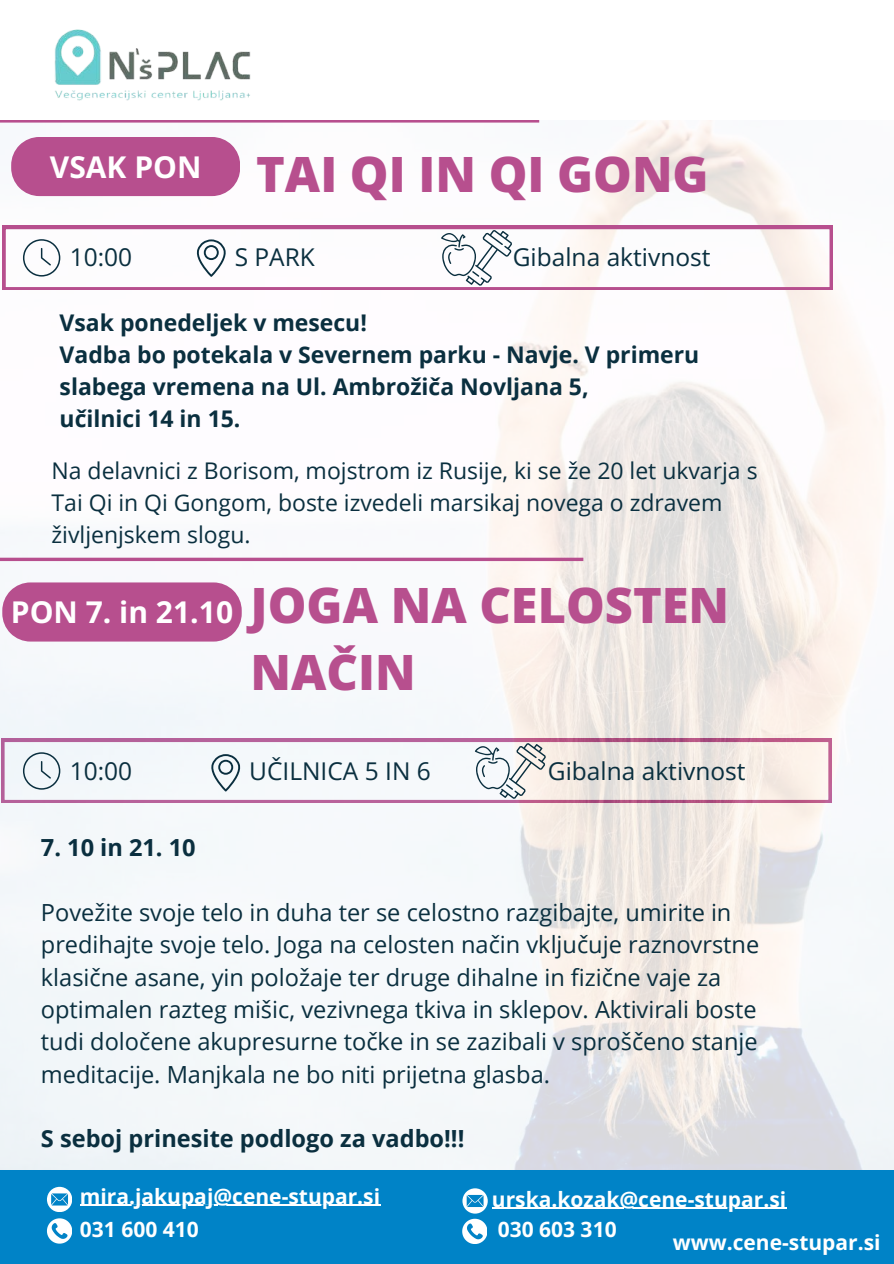
<style>
.page{position:relative;width:894px;height:1264px;background:#fff}
.page>*{position:absolute;margin:0;border:0;box-sizing:border-box;transform-origin:0 0}
.t1{font:800 48.75px/67.8px "Open Sans";color:#b74f8e}
.t2{font:24.45px "Open Sans";color:#0a2f3f}
.t3{font:23.55px/32.4px "Open Sans";color:#0a2f3f}
.t4{font:700 23.55px "Open Sans";color:#0a2f3f}
.t5{font:22.95px/32.1px "Open Sans";color:#0a2f3f}
.t6{font:700 22.95px/32.1px "Open Sans";color:#0a2f3f}
.t7{font:700 21px/33.6px "Open Sans";color:#fff}
.s1{font-weight:700;font-size:30px;color:#fff}
</style>
<div class="page">
<img style="left:0;top:120px;width:893px;height:1049px">
<svg style="left:0;top:120px;width:539px;height:3px;fill:#b74f8e"></svg>
<div style="left:11px;top:137px;width:229px;height:59px;background:#b74f8e"></div>
<svg style="left:2px;top:226px;width:830px;height:64px"></svg>
<svg style="left:23px;top:239px;width:37px;height:37px"></svg>
<svg style="left:197px;top:239px;width:28px;height:37px"></svg>
<svg style="left:0;top:557px;width:583px;height:4px;fill:#b74f8e"></svg>
<img style="left:54px;top:29px;width:197px;height:72px">
<svg style="left:441px;top:230px;width:71px;height:56px"></svg>
<div style="left:2px;top:582px;width:240px;height:59px;background:#b74f8e"></div>
<svg style="left:23px;top:752px;width:37px;height:37px"></svg>
<svg style="left:211px;top:754px;width:29px;height:37px"></svg>
<svg style="left:474px;top:743px;width:71px;height:55px"></svg>
<div style="left:0;top:1169px;width:893px;height:94px;background:#0083c7"></div>
<svg style="left:47px;top:1186px;width:25px;height:25px"></svg>
<svg style="left:47px;top:1218px;width:25px;height:25px"></svg>
<hr style="left:80px;top:1204px;width:300px;height:1px;background:#fff">
<hr style="left:492px;top:1207px;width:294px;height:1px;background:#fff">
<svg style="left:462px;top:1188px;width:25px;height:55px"></svg>
<h1 class="t1" style="left:50px;top:139px;width:660px"><sup>VSAK</sup> <sup>PON</sup> TAI QI IN QI GONG</h1>
<p class="t2" style="left:70px;top:240px;width:64px">10:00</p>
<p class="t2" style="left:235px;top:240px;width:82px">S PARK</p>
<p class="t2" style="left:512px;top:240px;width:199px">Gibalna aktivnost</p>
<p class="t6" style="left:60px;top:306px;width:641px">Vsak ponedeljek v mesecu!<br>Vadba bo potekala v Severnem parku - Navje. V primeru slabega vremena na Ul. Ambrožiča Novljana 5,<br>učilnici 14 in 15.</p>
<p class="t5" style="left:52px;top:453px;width:707px">Na delavnici z Borisom, mojstrom iz Rusije, ki se že 20 let ukvarja s<br>Tai Qi in Qi Gongom, boste izvedeli marsikaj novega o zdravem življenjskem slogu.</p>
<h1 class="t1" style="left:250px;top:569px;width:480px;text-indent:-240px"><span class="s1">PON 7. in 21.10</span> JOGA NA CELOSTEN<br>NAČIN</h1>
<p class="t2" style="left:70px;top:753px;width:64px">10:00</p>
<p class="t2" style="left:249px;top:753px;width:183px">UČILNICA 5 IN 6</p>
<p class="t2" style="left:548px;top:753px;width:199px">Gibalna aktivnost</p>
<p class="t4" style="left:41px;top:831px;width:156px">7. 10 in 21. 10</p>
<p class="t3" style="left:41px;top:895px;width:719px">Povežite svoje telo in duha ter se celostno razgibajte, umirite in predihajte svoje telo. Joga na celosten način vključuje raznovrstne klasične asane, yin položaje ter druge dihalne in fizične vaje za optimalen razteg mišic, vezivnega tkiva in sklepov. Aktivirali boste tudi določene akupresurne točke in se zazibali v sproščeno stanje meditacije. Manjkala ne bo niti prijetna glasba.</p>
<p class="t4" style="left:41px;top:1122px;width:425px">S seboj prinesite podlogo za vadbo!!!</p>
<p class="t7" style="left:80px;top:1178px;width:302px">mira.jakupaj@cene-stupar.si<br>031 600 410</p>
<p class="t7" style="left:492px;top:1182px;width:295px;line-height:30.8px">urska.kozak@cene-stupar.si<br>030 603 310</p>
<p class="t7" style="left:672px;top:1225px;width:209px">www.cene-stupar.si</p>
</div>
